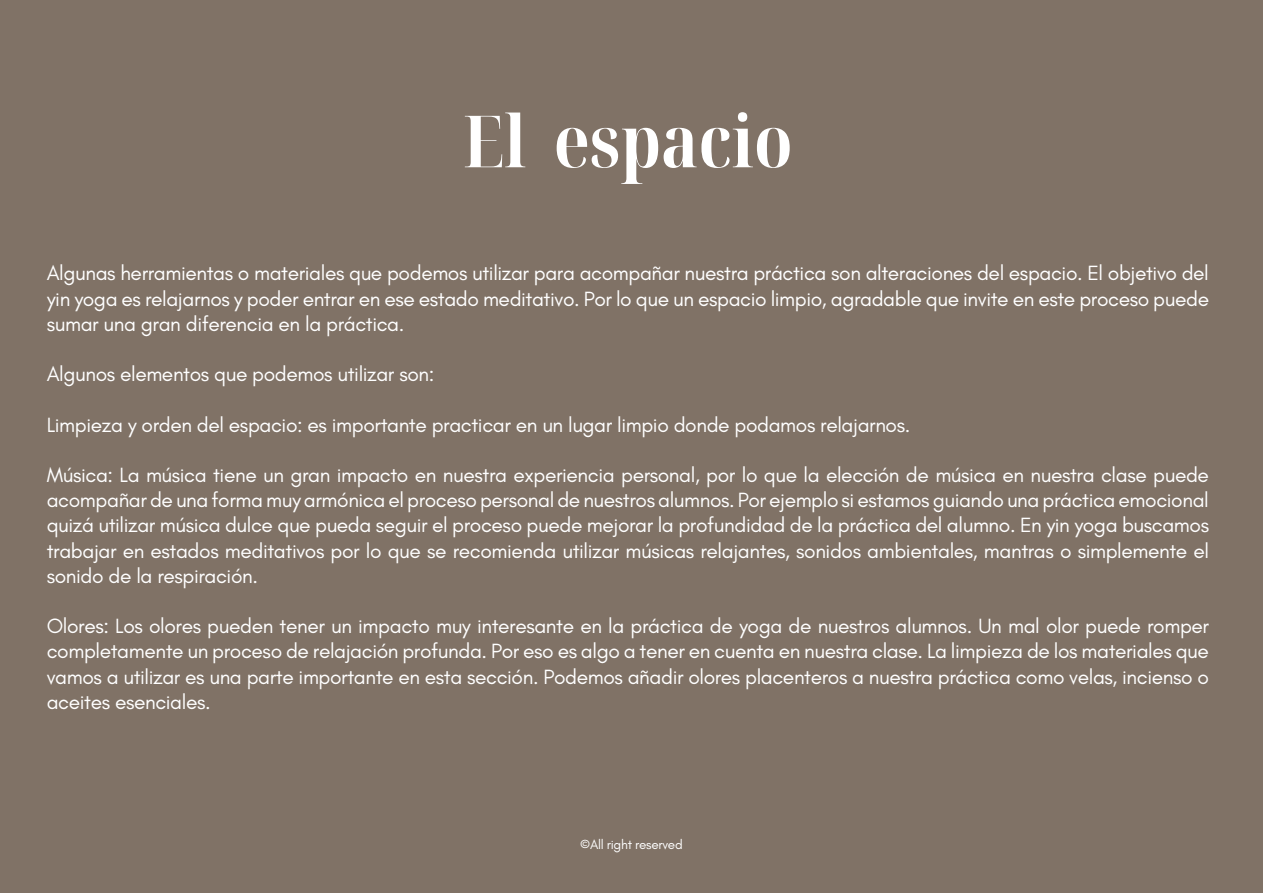
<style>
.page{position:relative;width:1263px;height:893px;background:#807266}
.page>*{position:absolute;margin:0;border:0;box-sizing:border-box;transform-origin:0 0}
.t1{font:700 condensed 72px "Noto Serif Display";color:#fff}
.t2{font:21px/25.2px "Glacial Indifference";letter-spacing:-.02em;color:#fff;text-align:justify}
.t3{font:13.5px "Glacial Indifference";letter-spacing:-.02em;color:#fff}
</style>
<div class="page">
<p class="t1" style="left:463px;top:91px;width:331px">El espacio</p>
<p class="t2" style="left:47px;top:261px;width:1164px">Algunas herramientas o materiales que podemos utilizar para acompañar nuestra práctica son alteraciones del espacio. El objetivo del yin yoga es relajarnos y poder entrar en ese estado meditativo. Por lo que un espacio limpio, agradable que invite en este proceso puede sumar una gran diferencia en la práctica.</p>
<p class="t2" style="left:47px;top:362px;width:389px">Algunos elementos que podemos utilizar son:</p>
<p class="t2" style="left:47px;top:412px;width:865px">Limpieza y orden del espacio: es importante practicar en un lugar limpio donde podamos relajarnos.</p>
<p class="t2" style="left:47px;top:463px;width:1164px">Música: La música tiene un gran impacto en nuestra experiencia personal, por lo que la elección de música en nuestra clase puede acompañar de una forma muy armónica el proceso personal de nuestros alumnos. Por ejemplo si estamos guiando una práctica emocional quizá utilizar música dulce que pueda seguir el proceso puede mejorar la profundidad de la práctica del alumno. En yin yoga buscamos trabajar en estados meditativos por lo que se recomienda utilizar músicas relajantes, sonidos ambientales, mantras o simplemente el sonido de la respiración.</p>
<p class="t2" style="left:47px;top:614px;width:1164px">Olores: Los olores pueden tener un impacto muy interesante en la práctica de yoga de nuestros alumnos. Un mal olor puede romper completamente un proceso de relajación profunda. Por eso es algo a tener en cuenta en nuestra clase. La limpieza de los materiales que vamos a utilizar es una parte importante en esta sección. Podemos añadir olores placenteros a nuestra práctica como velas, incienso o aceites esenciales.</p>
<p class="t3" style="left:580px;top:837px;width:104px">©All right reserved</p>
</div>
